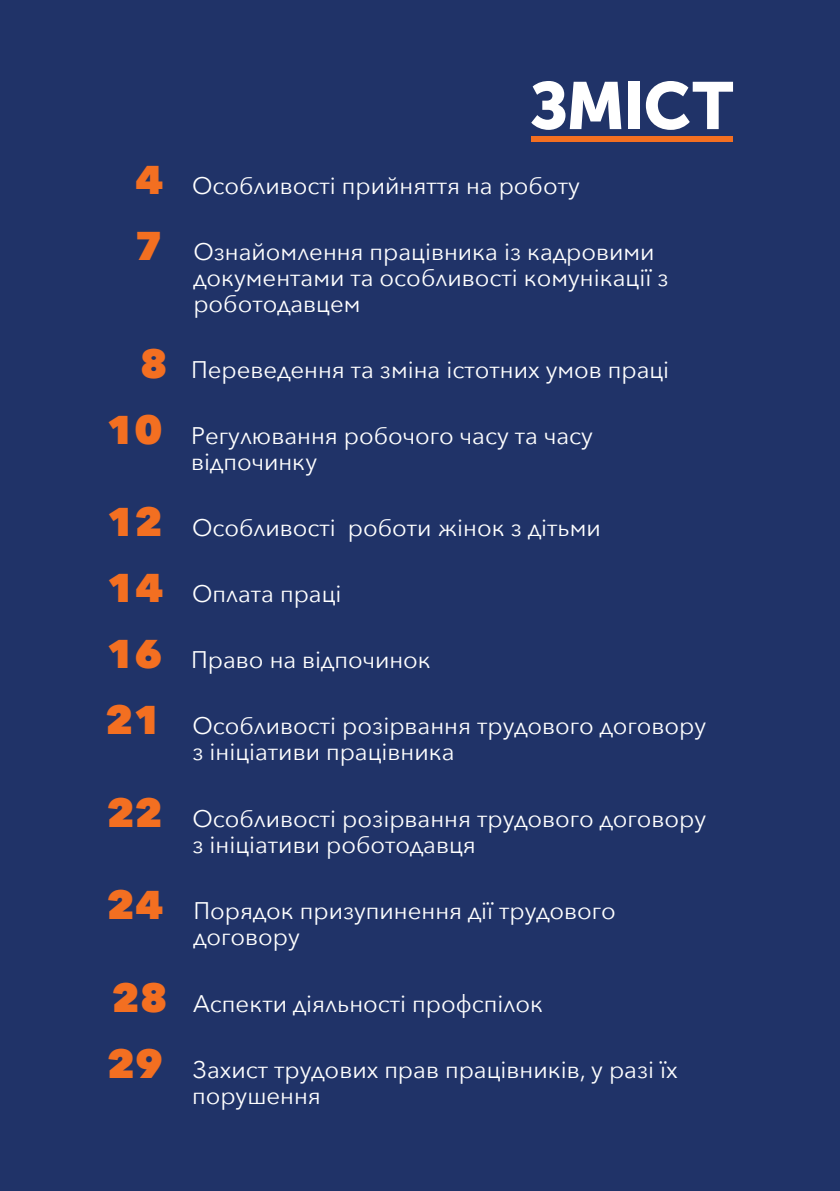
<style>
.page{position:relative;width:840px;height:1191px;background:#fff}
.page>*{position:absolute;margin:0;border:0;box-sizing:border-box;transform-origin:0 0}
.t1{font:66.2px "Museo Sans Cyrl 900";letter-spacing:-.02em;color:#fff}
.t2{font:800 40px "Avenir Next";color:#f36f21}
.t3{font:24px/26px "Avenir Next";color:#fff}
.s1{font-weight:800;font-size:40px;color:#f36f21}
</style>
<div class="page">
<div style="left:0;top:0;width:839px;height:1191px;background:#203368"></div>
<div style="left:531px;top:136px;width:201px;height:6px;background:#f36f21"></div>
<h1 class="t1" style="left:530px;top:79px;width:205px">ЗМІСТ</h1>
<p class="t3" style="left:135px;top:173px;width:446px"><span class="s1">4</span> Особливості прийняття на роботу</p>
<h2 class="t2" style="left:134px;top:220px;width:29px">7</h2>
<p class="t3" style="left:193px;top:240px;width:476px">Ознайомлення працівника із кадровими документами та особливості комунікації з роботодавцем</p>
<p class="t3" style="left:140px;top:357px;width:530px"><span class="s1">8</span> Переведення та зміна істотних умов праці</p>
<h2 class="t2" style="left:107px;top:404px;width:57px">10</h2>
<p class="t3" style="left:191px;top:424px;width:403px">Регулювання робочого часу та часу відпочинку</p>
<p class="t3" style="left:107px;top:515px;width:495px"><span class="s1">12</span> Особливості роботи жінок з дітьми</p>
<p class="t3" style="left:107px;top:581px;width:236px"><span class="s1">14</span> Оплата праці</p>
<p class="t3" style="left:106px;top:647px;width:326px"><span class="s1">16</span> Право на відпочинок</p>
<h2 class="t2" style="left:105px;top:694px;width:57px">21</h2>
<h2 class="t2" style="left:107px;top:787px;width:57px">22</h2>
<h2 class="t2" style="left:107px;top:879px;width:58px">24</h2>
<p class="t3" style="left:192px;top:714px;width:515px">Особливості розірвання трудового договору з ініціативи працівника</p>
<p class="t3" style="left:192px;top:806px;width:515px">Особливості розірвання трудового договору з ініціативи роботодавця</p>
<p class="t3" style="left:193px;top:898px;width:424px">Порядок призупинення дії трудового договору</p>
<p class="t3" style="left:112px;top:991px;width:432px"><span class="s1">28</span> Аспекти діяльності профспілок</p>
<h2 class="t2" style="left:107px;top:1038px;width:57px">29</h2>
<p class="t3" style="left:192px;top:1057px;width:487px">Захист трудових прав працівників, у разі їх порушення</p>
</div>
